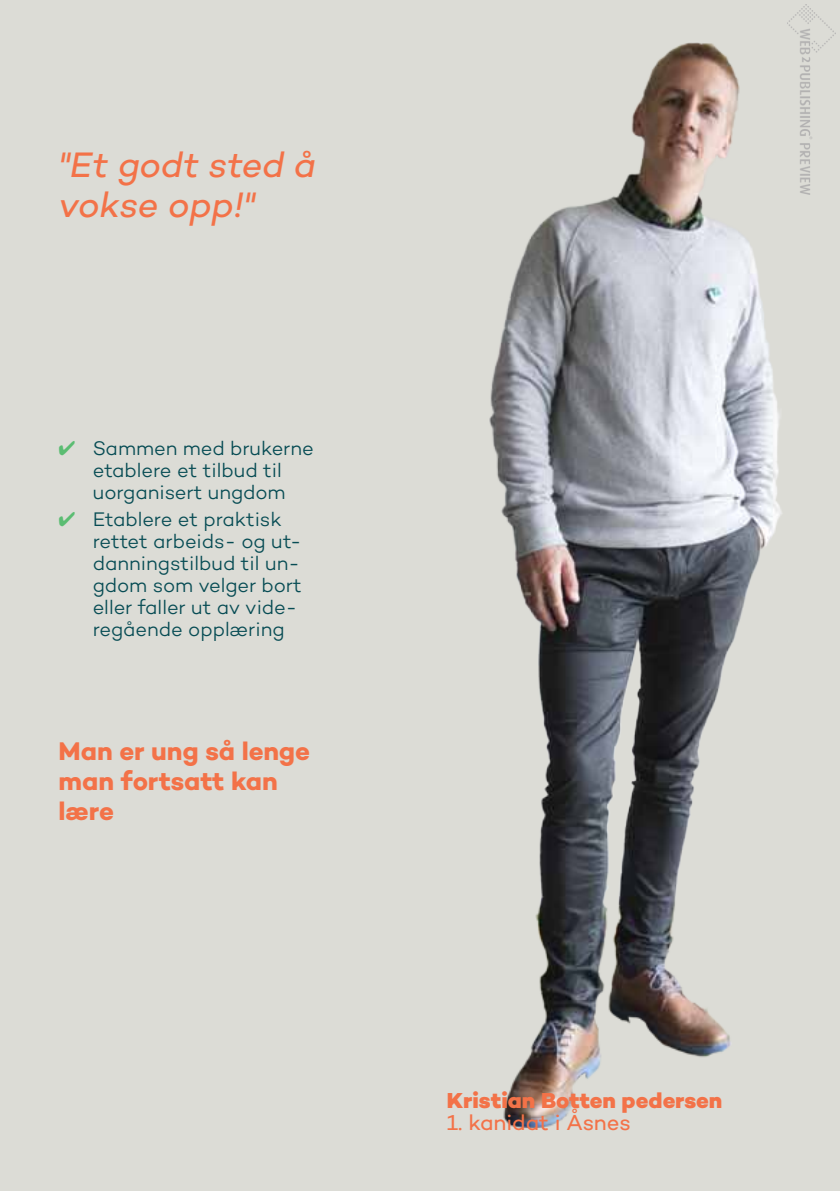
<style>
.page{position:relative;width:840px;height:1191px;background:#fff}
.page>*{position:absolute;margin:0;border:0;box-sizing:border-box;transform-origin:0 0}
.t1{font:italic 36px/40px "Campton";letter-spacing:-.01em;color:#f37248}
.t2{font:700 26px/30px "Campton";letter-spacing:-.005em;color:#f37248}
.t3{font:800 22px "Campton";letter-spacing:-.005em;color:#f37248}
.t4{font:22px "Campton";letter-spacing:-.005em;color:#f37248}
.t5{font:300 20px/22px "Campton";letter-spacing:-.005em;color:#074c54;text-align:center}
.s1{color:#5bbd72}
</style>
<div class="page">
<div style="left:0;top:0;width:839px;height:1191px;background:#dcdcd6"></div>
<img style="left:489px;top:32px;width:347px;height:1096px">
<img style="left:785px;top:4px;width:50px;height:190px">
<h1 class="t1" style="left:59px;top:144px;width:259px">"Et godt sted å vokse opp!"</h1>
<p class="t5" style="left:59px;top:436px;width:256px"><span class="s1">✔</span> Sammen med brukerne etablere et tilbud til uorganisert ungdom</p>
<p class="t5" style="left:93px;top:508px;width:210px;text-align:left;text-indent:-34px"><span class="s1">✔</span> Etablere et praktisk rettet arbeids- og ut&shy;danningstilbud til un&shy;gdom som velger bort eller faller ut av vide&shy;regående opplæring</p>
<h2 class="t2" style="left:59px;top:736px;width:253px">Man er ung så lenge man fortsatt kan lære</h2>
<p class="t3" style="left:446px;top:1086px;width:276px">Kristian Botten pedersen</p>
<p class="t4" style="left:446px;top:1108px;width:185px">1. kanidat i Åsnes</p>
</div>
